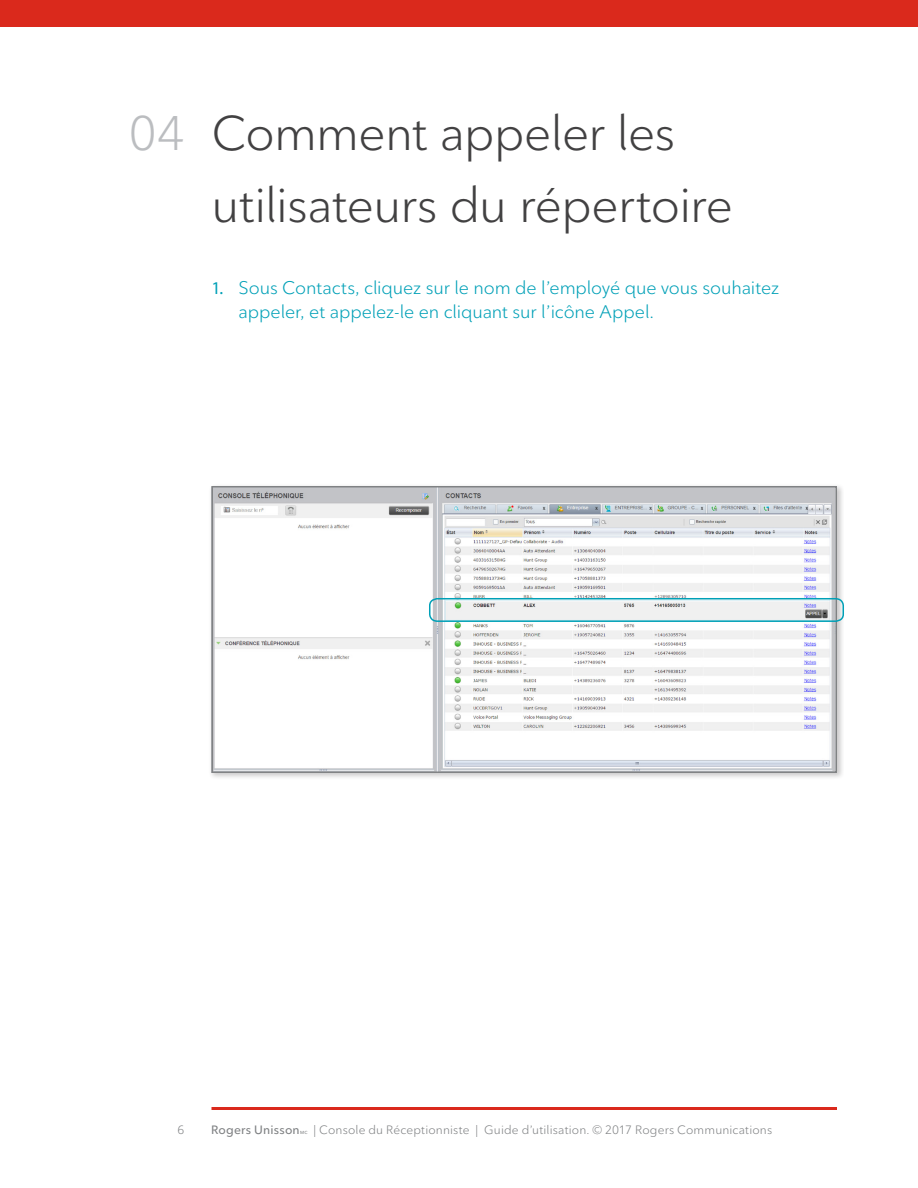
<style>
.page{position:relative;width:918px;height:1188px;background:#fff}
.page>*{position:absolute;margin:0;border:0;box-sizing:border-box;transform-origin:0 0}
.t1{font:48px/72px "Ted Next";letter-spacing:-.015em;color:#424142}
.t2{font:48px "Ted Next";color:#bbbdc0}
.t3{font:18px/24px "Ted Next";letter-spacing:-.005em;color:#00a0b7}
.t4{font:12px "Ted Next";letter-spacing:.015em;color:#808284}
.t5{font:600 12px "Ted Next";letter-spacing:.015em;color:#808284}
.t6{font:600 4.35px "Ted Next";color:#808284}
.s1{font-family:"Myriad Pro"}
</style>
<div class="page">
<div style="left:0;top:0;width:918px;height:27px;background:#da291c"></div>
<hr style="left:212px;top:1107px;width:625px;height:3px;background:#da291c">
<div style="left:209px;top:483px;width:635px;height:298px;background:#231f20;opacity:.25"></div>
<img style="left:213px;top:488px;width:622px;height:283px">
<div style="left:211px;top:486px;width:626px;height:287px;border:1px solid #808284"></div>
<div style="left:429px;top:598px;width:415px;height:24px;border:2px solid #00a0b7;border-radius:7px"></div>
<p class="t2" style="left:129px;top:104px;width:57px">04</p>
<p class="t1" style="left:212px;top:97px;width:523px">Comment appeler les utilisateurs du répertoire</p>
<p class="t3" style="left:238px;top:276px;width:542px;text-indent:-27px"><span class="s1">1.</span> Sous Contacts, cliquez sur le nom de l’employé que vous souhaitez appeler, et appelez-le en cliquant sur l’icône Appel.</p>
<p class="t4" style="left:178px;top:1123px;width:8px">6</p>
<p class="t5" style="left:211px;top:1123px;width:90px">Rogers Unisson</p>
<p class="t6" style="left:300px;top:1130px;width:9px">MC</p>
<p class="t4" style="left:314px;top:1123px;width:460px">| Console du Réceptionniste | Guide d’utilisation. © 2017 Rogers Communications</p>
</div>
